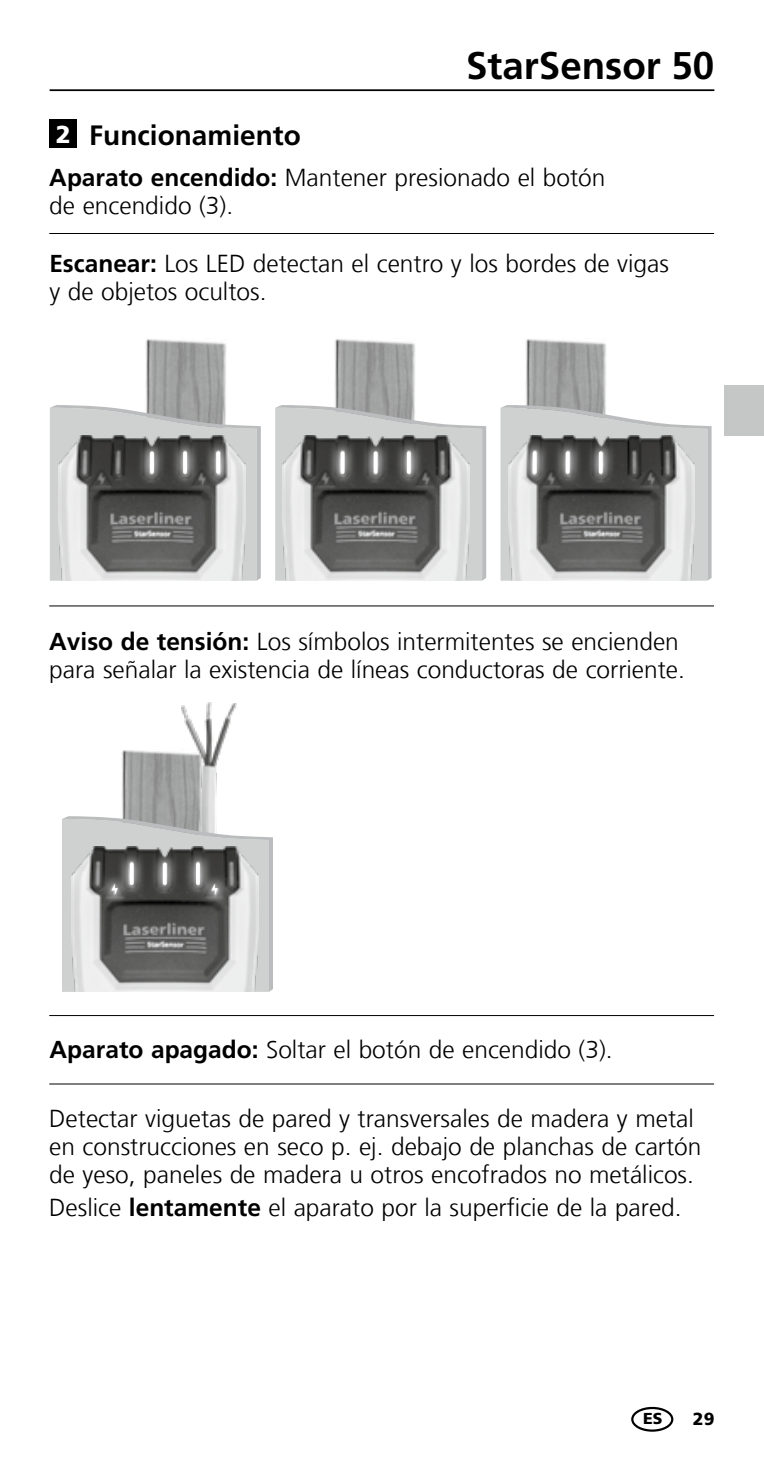
<style>
.page{position:relative;width:764px;height:1459px;background:#fff}
.page>*{position:absolute;margin:0;border:0;box-sizing:border-box;transform-origin:0 0}
.t1{font:700 38.5px "Frutiger LT Com";color:#000}
.t2{font:700 28px "Frutiger LT Com";color:#000}
.t3{font:300 24.5px/28px "Frutiger LT Com";color:#000}
.t4{font:900 17.5px "Frutiger LT Com";color:#000}
.t5{font:900 15.75px "Frutiger LT Com";color:#000}
.s1{font-weight:900;font-size:24.5px;color:#fff}
.s2{font-weight:700}
</style>
<div class="page">
<hr style="left:50px;top:89px;width:664px;height:2px;background:#000">
<hr style="left:49px;top:233px;width:665px;height:1px;background:#000">
<hr style="left:49px;top:1083px;width:665px;height:1px;background:#000">
<hr style="left:49px;top:605px;width:665px;height:1px;background:#000">
<hr style="left:49px;top:1015px;width:665px;height:1px;background:#000">
<img style="left:145px;top:339px;width:81px;height:66px">
<svg style="left:50px;top:405px;width:211px;height:175px;background:#cbcccc"></svg>
<img style="left:59px;top:436px;width:186px;height:144px">
<hr style="left:150px;top:451px;width:4px;height:23px;background:#fff;border-radius:2px">
<hr style="left:183px;top:451px;width:4px;height:23px;background:#fff;border-radius:2px">
<svg style="left:216px;top:451px;width:4px;height:23px"></svg>
<img style="left:334px;top:339px;width:81px;height:66px">
<svg style="left:275px;top:405px;width:211px;height:175px;background:#d0d1d1"></svg>
<img style="left:283px;top:435px;width:186px;height:145px">
<svg style="left:341px;top:451px;width:4px;height:23px"></svg>
<svg style="left:374px;top:451px;width:4px;height:23px"></svg>
<svg style="left:407px;top:451px;width:4px;height:23px"></svg>
<img style="left:525px;top:339px;width:81px;height:66px">
<svg style="left:501px;top:405px;width:211px;height:175px"></svg>
<img style="left:508px;top:435px;width:187px;height:145px">
<svg style="left:533px;top:451px;width:4px;height:23px"></svg>
<svg style="left:566px;top:451px;width:4px;height:23px"></svg>
<svg style="left:599px;top:451px;width:4px;height:23px"></svg>
<img style="left:121px;top:750px;width:61px;height:66px">
<img style="left:182px;top:703px;width:54px;height:113px">
<svg style="left:62px;top:816px;width:211px;height:175px;background:#9a9a9a"></svg>
<svg style="left:130px;top:862px;width:4px;height:23px"></svg>
<svg style="left:163px;top:862px;width:4px;height:23px"></svg>
<hr style="left:196px;top:862px;width:4px;height:23px;background:#fff;border-radius:2px">
<div style="left:50px;top:119px;width:27px;height:29px;background:#000"></div>
<div style="left:631px;top:1406px;width:42px;height:25px;border:2px solid #000;border-radius:50%"></div>
<div style="left:724px;top:384px;width:40px;height:51px;background:#c5c6c6"></div>
<p class="t2" style="left:56px;top:119px;width:247px"><span class="s1">2</span> Funcionamiento</p>
<h1 class="t1" style="left:466px;top:42px;width:250px">StarSensor 50</h1>
<p class="t3" style="left:49px;top:164px;width:558px"><span class="s2">Aparato encendido:</span> Mantener presionado el botón de encendido (3).</p>
<p class="t3" style="left:49px;top:250px;width:621px"><span class="s2">Escanear:</span> Los LED detectan el centro y los bordes de vigas y de objetos ocultos.</p>
<p class="t3" style="left:49px;top:627px;width:637px"><span class="s2">Aviso de tensión:</span> Los símbolos intermitentes se encienden para señalar la existencia de líneas conductoras de corriente.</p>
<p class="t3" style="left:50px;top:1035px;width:565px"><span class="s2">Aparato apagado:</span> Soltar el botón de encendido (3).</p>
<p class="t3" style="left:49px;top:1104px;width:654px">Detectar viguetas de pared y transversales de madera y metal en construcciones en seco p. ej. debajo de planchas de cartón de yeso, paneles de madera u otros encofrados no metálicos.</p>
<p class="t3" style="left:49px;top:1193px;width:634px">Deslice <span class="s2">lentamente</span> el aparato por la superficie de la pared.</p>
<p class="t5" style="left:643px;top:1409px;width:21px">ES</p>
<p class="t4" style="left:693px;top:1408px;width:23px">29</p>
</div>
